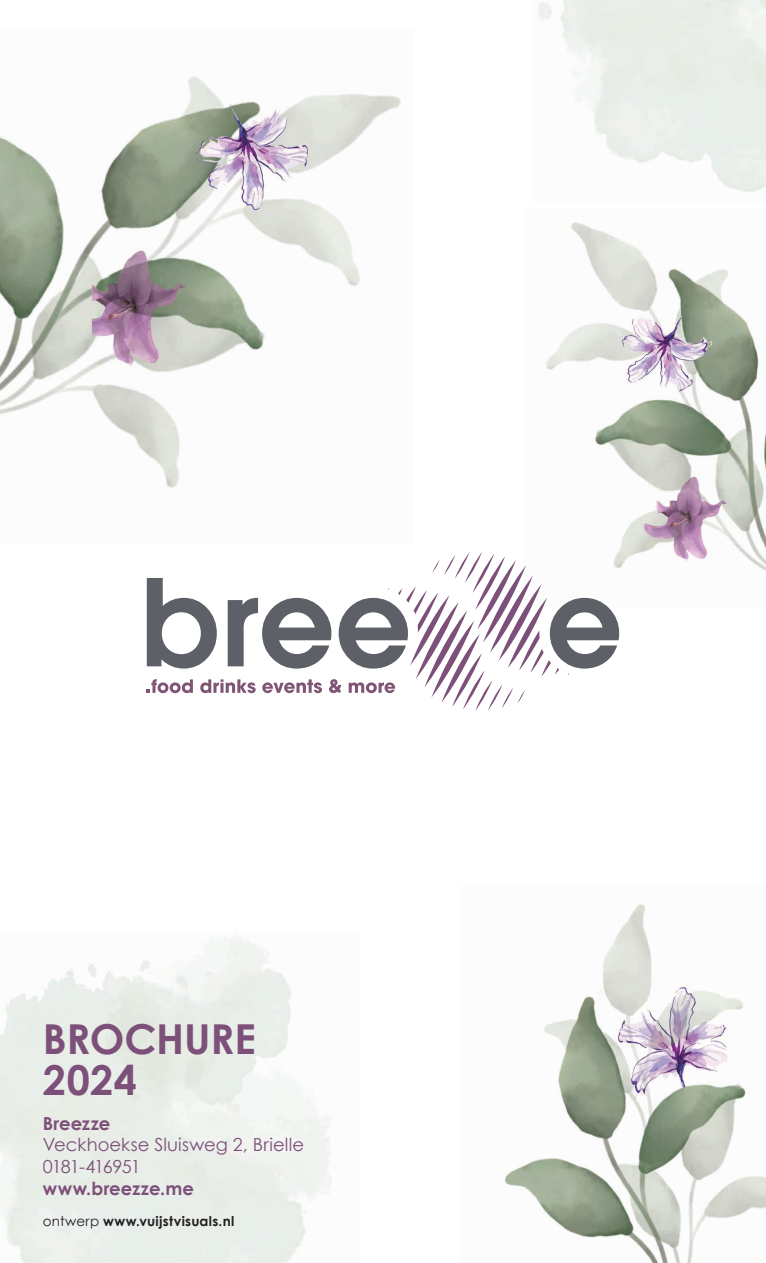
<style>
.page{position:relative;width:766px;height:1263px;background:#fff}
.page>*{position:absolute;margin:0;border:0;box-sizing:border-box;transform-origin:0 0}
.t1{font:700 41.25px/40.5px "Century Gothic";color:#7d5079}
.t2{font:18px "Century Gothic";color:#7d5079}
.t3{font:700 18px "Century Gothic";color:#7d5079}
.t4{font:18px "Century Gothic";letter-spacing:-.05em;color:#7d5079}
.t5{font:700 13.5px "Century Gothic";letter-spacing:.025em;color:#231f20}
.s1{font-weight:400}
</style>
<div class="page">
<img style="left:504px;top:904px;width:261px;height:359px">
<img style="left:0;top:76px;width:401px;height:412px">
<img style="left:546px;top:222px;width:219px;height:348px">
<svg style="left:147px;top:552px;width:472px;height:159px"></svg>
<p class="t1" style="left:43px;top:1017px;width:214px">BROCHURE<br>2024</p>
<p class="t3" style="left:43px;top:1109px;width:69px">Breezze</p>
<p class="t2" style="left:43px;top:1132px;width:263px">Veckhoekse Sluisweg 2, Brielle</p>
<p class="t4" style="left:43px;top:1154px;width:99px">0181-416951</p>
<p class="t3" style="left:43px;top:1174px;width:153px">www.breezze.me</p>
<p class="t5" style="left:43px;top:1211px;width:193px"><span class="s1">ontwerp</span> www.vuijstvisuals.nl</p>
</div>
